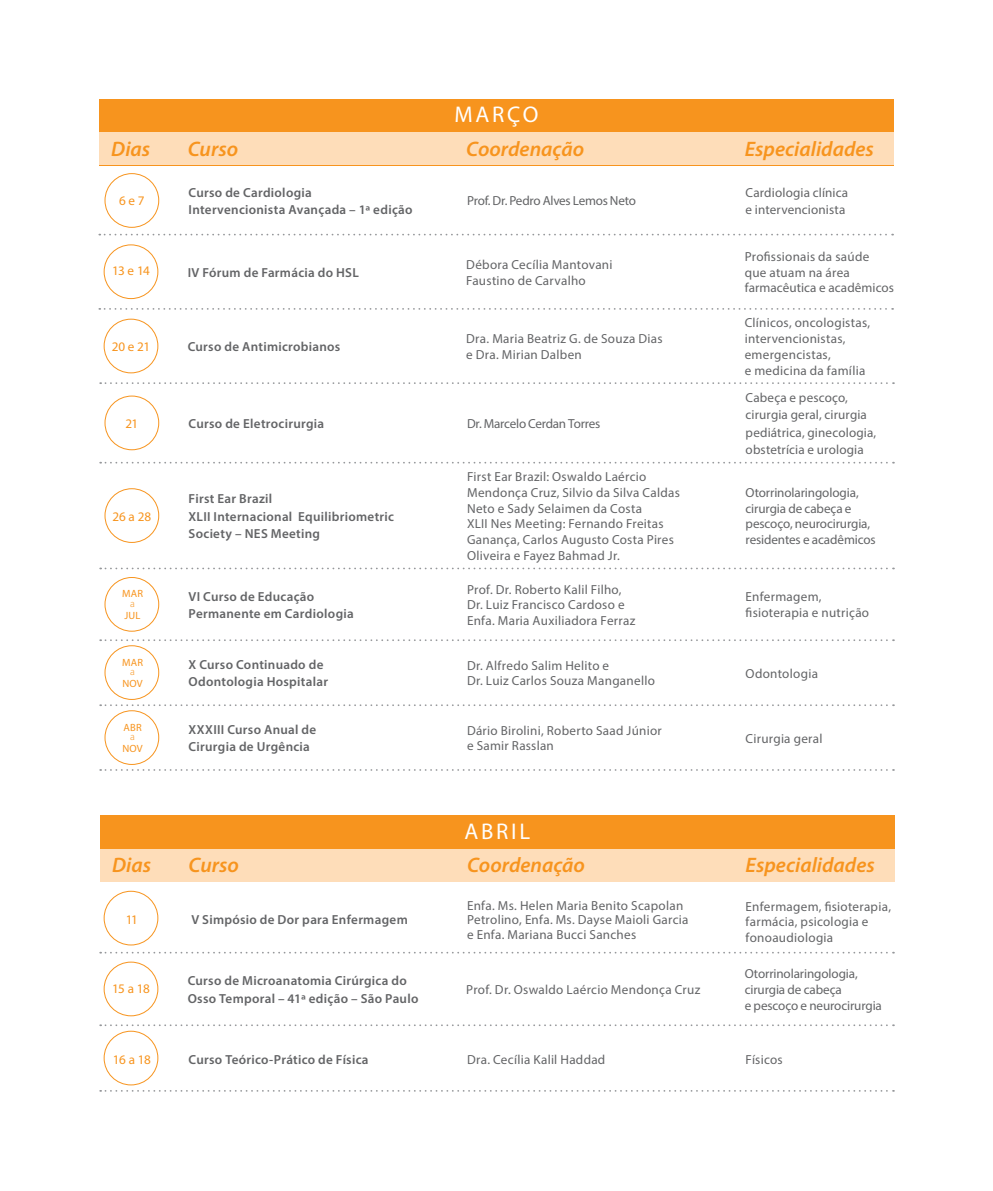
<style>
.page{position:relative;width:993px;height:1191px;background:#fff}
.page>*{position:absolute;margin:0;border:0;box-sizing:border-box;transform-origin:0 0}
.t1{font:22.75px "Myriad Pro";color:#fff}
.t2{font:italic 600 21px "Myriad Pro";color:#f7941e}
.t3{font:13.12px/15.8px "Myriad Pro";letter-spacing:.02em;color:#636466}
.t4{font:600 13.12px/17.5px "Myriad Pro";letter-spacing:.02em;color:#636466}
.t5{font:13.12px/15.8px "Myriad Pro";letter-spacing:-.01em;color:#636466}
.t6{font:13.12px "Myriad Pro";letter-spacing:-.02em;color:#636466}
.t7{font:13.12px "Myriad Pro";letter-spacing:-.04em;color:#f7941e}
.t8{font:10.5px "Myriad Pro";letter-spacing:.02em;color:#f7941e}
.t9{font:300 10.5px "Myriad Pro";color:#f7941e}
</style>
<div class="page">
<svg style="left:100px;top:951px;width:793px;height:2px"></svg>
<div style="left:100px;top:815px;width:794px;height:67px;background:#f7941e"></div>
<div style="left:100px;top:849px;width:794px;height:33px;background:#feddb9"></div>
<div style="left:104px;top:1030px;width:54px;height:55px;border:1px solid #f7941e;border-radius:50%"></div>
<div style="left:104px;top:890px;width:54px;height:55px;border:1px solid #f7941e;border-radius:50%"></div>
<svg style="left:100px;top:1024px;width:793px;height:2px"></svg>
<svg style="left:100px;top:1090px;width:793px;height:1px"></svg>
<div style="left:104px;top:961px;width:54px;height:55px;border:1px solid #f7941e;border-radius:50%"></div>
<svg style="left:99px;top:234px;width:793px;height:1px"></svg>
<svg style="left:99px;top:308px;width:793px;height:2px"></svg>
<div style="left:99px;top:99px;width:794px;height:66px;background:#f7941e"></div>
<div style="left:99px;top:132px;width:794px;height:33px;background:#feddb9"></div>
<div style="left:104px;top:244px;width:54px;height:55px;border:1px solid #f7941e;border-radius:50%"></div>
<div style="left:104px;top:173px;width:55px;height:55px;border:1px solid #f7941e;border-radius:50%"></div>
<div style="left:104px;top:319px;width:54px;height:54px;border:1px solid #f7941e;border-radius:50%"></div>
<svg style="left:100px;top:382px;width:793px;height:2px"></svg>
<svg style="left:100px;top:462px;width:793px;height:1px"></svg>
<svg style="left:100px;top:567px;width:793px;height:2px"></svg>
<svg style="left:100px;top:639px;width:793px;height:2px"></svg>
<svg style="left:100px;top:704px;width:793px;height:2px"></svg>
<svg style="left:100px;top:769px;width:793px;height:2px"></svg>
<div style="left:104px;top:488px;width:55px;height:55px;border:1px solid #f7941e;border-radius:50%"></div>
<div style="left:104px;top:577px;width:55px;height:54px;border:1px solid #f7941e;border-radius:50%"></div>
<div style="left:104px;top:395px;width:55px;height:55px;border:1px solid #f7941e;border-radius:50%"></div>
<div style="left:104px;top:645px;width:55px;height:55px;border:1px solid #f7941e;border-radius:50%"></div>
<div style="left:104px;top:710px;width:55px;height:55px;border:1px solid #f7941e;border-radius:50%"></div>
<h1 class="t1" style="left:454px;top:101px;width:17px">mar</h1>
<h1 class="t1" style="left:507px;top:101px;width:30px">ço</h1>
<h2 class="t2" style="left:111px;top:136px;width:40px">Dias</h2>
<h2 class="t2" style="left:188px;top:136px;width:52px">Curso</h2>
<h2 class="t2" style="left:466px;top:136px;width:119px">Coordenação</h2>
<h2 class="t2" style="left:744px;top:136px;width:131px">Especialidades</h2>
<p class="t7" style="left:119px;top:193px;width:27px">6 e 7</p>
<p class="t3" style="left:745px;top:183px;width:104px;line-height:17.5px">Cardiologia clínica e intervencionista</p>
<p class="t4" style="left:188px;top:183px;width:225px">Curso de Cardiologia<br>Intervencionista Avançada – 1ª edição</p>
<p class="t6" style="left:467px;top:193px;width:170px">Prof. Dr. Pedro Alves Lemos Neto</p>
<p class="t7" style="left:112px;top:262px;width:39px">13 e 14</p>
<p class="t4" style="left:188px;top:263px;width:172px">IV Fórum de Farmácia do HSL</p>
<p class="t7" style="left:112px;top:338px;width:40px">20 e 21</p>
<p class="t4" style="left:188px;top:337px;width:154px">Curso de Antimicrobianos</p>
<p class="t7" style="left:125px;top:415px;width:15px">21</p>
<p class="t4" style="left:188px;top:414px;width:137px">Curso de Eletrocirurgia</p>
<p class="t7" style="left:112px;top:508px;width:40px">26 a 28</p>
<p class="t4" style="left:188px;top:489px;width:207px">First Ear Brazil<br>XLII Internacional Equilibriometric<br>Society – NES Meeting</p>
<p class="t3" style="left:466px;top:256px;width:148px">Débora Cecília Mantovani<br>Faustino de Carvalho</p>
<p class="t3" style="left:466px;top:330px;width:198px">Dra. Maria Beatriz G. de Souza Dias e Dra. Mirian Dalben</p>
<p class="t6" style="left:467px;top:415px;width:135px">Dr. Marcelo Cerdan Torres</p>
<p class="t3" style="left:467px;top:468px;width:214px">First Ear Brazil: Oswaldo Laércio Mendonça Cruz, Silvio da Silva Caldas Neto e Sady Selaimen da Costa<br>XLII Nes Meeting: Fernando Freitas Ganança, Carlos Augusto Costa Pires Oliveira e Fayez Bahmad Jr.</p>
<p class="t3" style="left:744px;top:248px;width:151px">Profissionais da saúde que atuam na área farmacêutica e acadêmicos</p>
<p class="t3" style="left:744px;top:315px;width:127px">Clínicos, oncologistas, intervencionistas, emergencistas,<br>e medicina da família</p>
<p class="t3" style="left:745px;top:388px;width:132px;line-height:17.5px">Cabeça e pescoço, cirurgia geral, cirurgia pediátrica, ginecologia, obstetrícia e urologia</p>
<p class="t5" style="left:745px;top:484px;width:131px">Otorrinolaringologia, cirurgia de cabeça e pescoço, neurocirurgia, residentes e acadêmicos</p>
<p class="t8" style="left:122px;top:587px;width:22px">MAR</p>
<p class="t9" style="left:130px;top:596px;width:6px">a</p>
<p class="t8" style="left:124px;top:608px;width:18px">JUL</p>
<p class="t3" style="left:467px;top:581px;width:170px">Prof. Dr. Roberto Kalil Filho,<br>Dr. Luiz Francisco Cardoso e<br>Enfa. Maria Auxiliadora Ferraz</p>
<p class="t4" style="left:188px;top:587px;width:167px">VI Curso de Educação<br>Permanente em Cardiologia</p>
<p class="t3" style="left:745px;top:589px;width:125px">Enfermagem, fisioterapia e nutrição</p>
<p class="t8" style="left:122px;top:655px;width:22px">MAR</p>
<p class="t9" style="left:130px;top:665px;width:6px">a</p>
<p class="t8" style="left:122px;top:677px;width:22px">NOV</p>
<p class="t4" style="left:188px;top:655px;width:141px">X Curso Continuado de<br>Odontologia Hospitalar</p>
<p class="t3" style="left:745px;top:665px;width:74px">Odontologia</p>
<p class="t3" style="left:467px;top:657px;width:189px">Dr. Alfredo Salim Helito e<br>Dr. Luiz Carlos Souza Manganello</p>
<p class="t8" style="left:123px;top:720px;width:20px">ABR</p>
<p class="t9" style="left:130px;top:730px;width:6px">a</p>
<p class="t8" style="left:122px;top:742px;width:22px">NOV</p>
<p class="t4" style="left:188px;top:720px;width:129px">XXXIII Curso Anual de<br>Cirurgia de Urgência</p>
<p class="t3" style="left:745px;top:730px;width:78px">Cirurgia geral</p>
<p class="t3" style="left:467px;top:722px;width:196px">Dário Birolini, Roberto Saad Júnior e Samir Rasslan</p>
<h1 class="t1" style="left:464px;top:817px;width:14px">abril</h1>
<h2 class="t2" style="left:112px;top:852px;width:40px">Dias</h2>
<h2 class="t2" style="left:188px;top:852px;width:52px">Curso</h2>
<h2 class="t2" style="left:467px;top:852px;width:119px">Coordenação</h2>
<h2 class="t2" style="left:745px;top:852px;width:131px">Especialidades</h2>
<p class="t7" style="left:126px;top:911px;width:14px">11</p>
<p class="t4" style="left:191px;top:911px;width:218px">V Simpósio de Dor para Enfermagem</p>
<p class="t3" style="left:467px;top:897px;width:223px;line-height:14.9px">Enfa. Ms. Helen Maria Benito Scapolan<br>Petrolino, Enfa. Ms. Dayse Maioli Garcia e Enfa. Mariana Bucci Sanches</p>
<p class="t3" style="left:745px;top:898px;width:147px">Enfermagem, fisioterapia, farmácia, psicologia e fonoaudiologia</p>
<p class="t7" style="left:112px;top:980px;width:39px">15 a 18</p>
<p class="t4" style="left:188px;top:971px;width:232px">Curso de Microanatomia Cirúrgica do<br>Osso Temporal – 41ª edição – São Paulo</p>
<p class="t5" style="left:744px;top:965px;width:139px">Otorrinolaringologia, cirurgia de cabeça<br>e pescoço e neurocirurgia</p>
<p class="t3" style="left:466px;top:981px;width:235px">Prof. Dr. Oswaldo Laércio Mendonça Cruz</p>
<p class="t7" style="left:113px;top:1051px;width:39px">16 a 18</p>
<p class="t4" style="left:188px;top:1051px;width:181px">Curso Teórico-Prático de Física</p>
<p class="t3" style="left:467px;top:1052px;width:140px">Dra. Cecília Kalil Haddad</p>
<p class="t3" style="left:745px;top:1052px;width:39px">Físicos</p>
</div>
